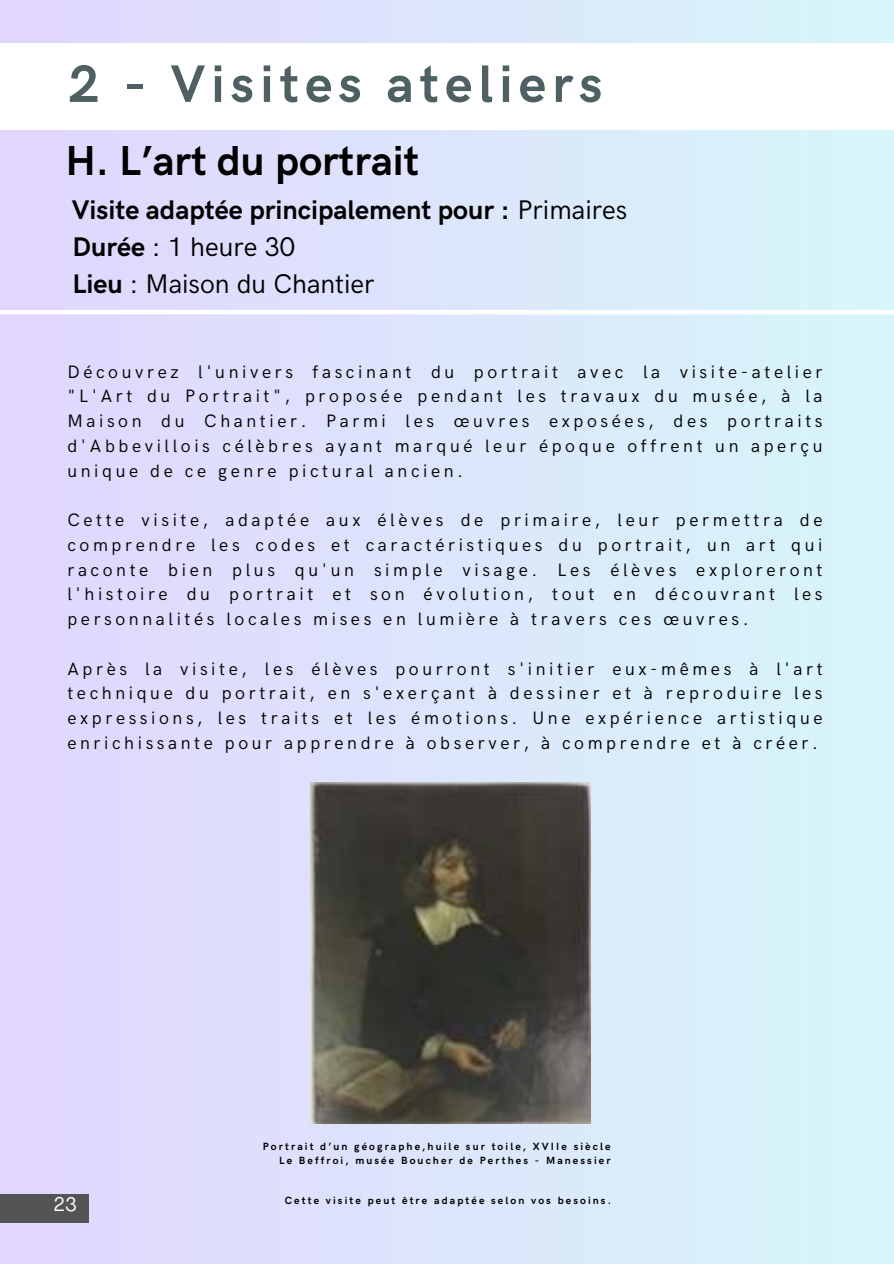
<style>
.page{position:relative;width:894px;height:1264px;background:#fff}
.page>*{position:absolute;margin:0;border:0;box-sizing:border-box;transform-origin:0 0}
.t1{font:700 52.8px "HK Grotesk";letter-spacing:.11em;color:#4f6062}
.t2{font:700 42px "HK Grotesk";color:#000}
.t3{font:700 27px/37.2px "HK Grotesk";color:#000}
.t4{font:19.5px "Agrandir";color:#fff}
.t5{font:18px/24.8px "HK Grotesk";letter-spacing:.2em;color:#000;text-align:justify}
.t6{font:700 10.5px/14px "HK Grotesk";letter-spacing:.2em;color:#000;text-align:right}
.s1{font-weight:400}
</style>
<div class="page">
<div style="left:0;top:0;width:893px;height:1263px;background:linear-gradient(to right,#e2d5fe,#d7f6f9)"></div>
<div style="left:0;top:43px;width:893px;height:87px;background:#fff"></div>
<div style="left:0;top:1193px;width:89px;height:29px;background:#545454"></div>
<hr style="left:0;top:310px;width:893px;height:4px;background:#fff">
<img style="left:310px;top:782px;width:280px;height:341px">
<h1 class="t1" style="left:69px;top:54px;width:535px">2 - Visites ateliers</h1>
<h2 class="t2" style="left:65px;top:137px;width:355px">H. L’art du portrait</h2>
<h3 class="t3" style="left:72px;top:192px;width:557px">Visite adaptée principalement pour : <span class="s1">Primaires<br></span>Durée <span class="s1">: 1 heure 30<br></span>Lieu <span class="s1">: Maison du Chantier</span></h3>
<p class="t5" style="left:67px;top:360px;width:756px">Découvrez l'univers fascinant du portrait avec la visite-atelier "L'Art du Portrait", proposée pendant les travaux du musée, à la Maison du Chantier. Parmi les œuvres exposées, des portraits d'Abbevillois célèbres ayant marqué leur époque offrent un aperçu unique de ce genre pictural ancien.</p>
<p class="t5" style="left:67px;top:508px;width:756px">Cette visite, adaptée aux élèves de primaire, leur permettra de comprendre les codes et caractéristiques du portrait, un art qui raconte bien plus qu'un simple visage. Les élèves exploreront l'histoire du portrait et son évolution, tout en découvrant les personnalités locales mises en lumière à travers ces œuvres.</p>
<p class="t5" style="left:67px;top:657px;width:756px">Après la visite, les élèves pourront s'initier eux-mêmes à l'art technique du portrait, en s'exerçant à dessiner et à reproduire les expressions, les traits et les émotions. Une expérience artistique enrichissante pour apprendre à observer, à comprendre et à créer.</p>
<p class="t4" style="left:54px;top:1196px;width:24px">23</p>
<p class="t6" style="left:263px;top:1139px;width:349px">Portrait d’un géographe,huile sur toile, XVIIe siècle<br>Le Beffroi, musée Boucher de Perthes - Manessier</p>
<p class="t6" style="left:284px;top:1193px;width:328px">Cette visite peut être adaptée selon vos besoins.</p>
</div>
